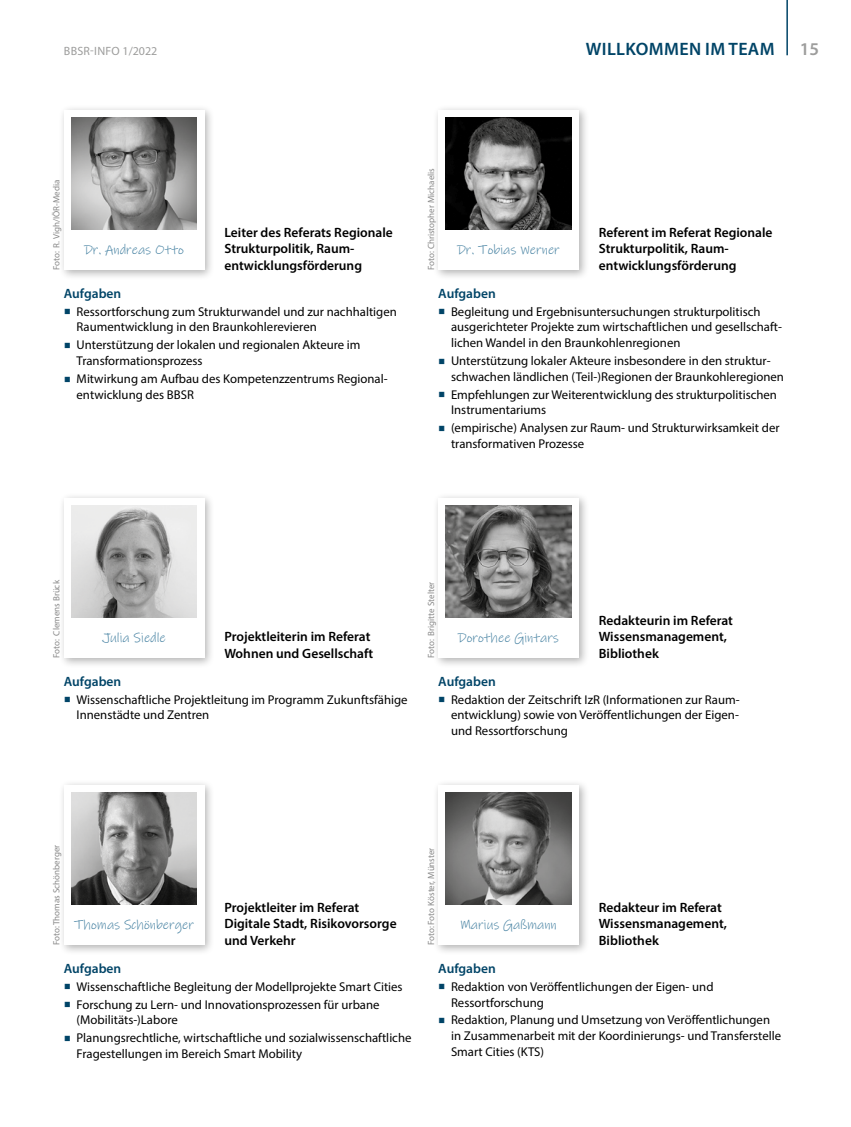
<style>
.page{position:relative;width:851px;height:1127px;background:#fff}
.page>*{position:absolute;margin:0;border:0;box-sizing:border-box;transform-origin:0 0}
.t1{font:600 18px "Myriad Pro";letter-spacing:.02em;color:#004467}
.t2{font:600 18px "Myriad Pro";color:#9d9d9c}
.t3{font:600 13.5px/16.5px "Myriad Pro";color:#000}
.t4{font:13.5px "Ink Free";color:#4883a3}
.t5{font:600 13.5px "Myriad Pro";color:#004467}
.t6{font:12.75px/15.8px "Myriad Pro";color:#000}
.t7{font:12px "Myriad Pro";letter-spacing:.02em;color:#9d9d9c}
.t8{font:9px "Myriad Pro";color:#878787}
.s1{font-family:"Minion Pro";font-size:18px;color:#004467}
</style>
<div class="page">
<hr style="left:786px;top:0;width:1px;height:55px;background:#004467">
<div style="left:58px;top:105px;width:157px;height:175px;background:#000;opacity:.3"></div>
<div style="left:64px;top:110px;width:140px;height:160px;background:#fff"></div>
<img style="left:71px;top:117px;width:126px;height:112px">
<div style="left:433px;top:105px;width:156px;height:175px;background:#000;opacity:.3"></div>
<div style="left:438px;top:110px;width:140px;height:160px;background:#fff"></div>
<img style="left:445px;top:118px;width:126px;height:111px">
<div style="left:433px;top:493px;width:156px;height:175px;background:#000;opacity:.3"></div>
<div style="left:438px;top:498px;width:140px;height:160px;background:#fff"></div>
<img style="left:445px;top:506px;width:126px;height:111px">
<div style="left:58px;top:493px;width:157px;height:175px;background:#000;opacity:.3"></div>
<div style="left:64px;top:498px;width:140px;height:160px;background:#fff"></div>
<img style="left:71px;top:506px;width:126px;height:111px">
<div style="left:58px;top:780px;width:157px;height:175px;background:#000;opacity:.3"></div>
<div style="left:64px;top:785px;width:140px;height:160px;background:#fff"></div>
<img style="left:71px;top:792px;width:126px;height:112px">
<div style="left:433px;top:780px;width:156px;height:175px;background:#000;opacity:.3"></div>
<div style="left:438px;top:785px;width:140px;height:160px;background:#fff"></div>
<img style="left:445px;top:793px;width:126px;height:111px">
<p class="t7" style="left:64px;top:44px;width:95px">BBSR-INFO 1/2022</p>
<h1 class="t1" style="left:585px;top:38px;width:190px">WILLKOMMEN IM TEAM</h1>
<h1 class="t2" style="left:799px;top:38px;width:21px">15</h1>
<p class="t8" style="left:51px;top:270px;width:92px;rotate:-90deg">Foto: R. Vigh/IÖR-Media</p>
<p class="t4" style="left:84px;top:242px;width:101px">Dr. Andreas Otto</p>
<p class="t3" style="left:224px;top:224px;width:170px">Leiter des Referats Regionale<br>Strukturpolitik, Raum&shy;entwicklungsförderung</p>
<p class="t5" style="left:64px;top:285px;width:59px">Aufgaben</p>
<p class="t6" style="left:77px;top:303px;width:322px;text-indent:-13px"><span class="s1">■</span> Ressortforschung zum Strukturwandel und zur nachhaltigen<br>Raumentwicklung in den Braunkohlerevieren</p>
<p class="t6" style="left:77px;top:337px;width:285px;text-indent:-13px"><span class="s1">■</span> Unterstützung der lokalen und regionalen Akteure im<br>Transformationsprozess</p>
<p class="t6" style="left:77px;top:371px;width:312px;text-indent:-13px"><span class="s1">■</span> Mitwirkung am Aufbau des Kompetenzzentrums Regional&shy;entwicklung des BBSR</p>
<p class="t8" style="left:425px;top:270px;width:104px;rotate:-90deg">Foto: Christopher Michaelis</p>
<p class="t4" style="left:457px;top:242px;width:104px">Dr. Tobias Werner</p>
<p class="t3" style="left:598px;top:224px;width:175px">Referent im Referat Regionale<br>Strukturpolitik, Raum&shy;entwicklungsförderung</p>
<p class="t5" style="left:438px;top:285px;width:59px">Aufgaben</p>
<p class="t6" style="left:451px;top:303px;width:332px;text-indent:-13px"><span class="s1">■</span> Begleitung und Ergebnisuntersuchungen strukturpolitisch ausgerichteter Projekte zum wirtschaftlichen und gesellschaft&shy;lichen Wandel in den Braunkohlenregionen</p>
<p class="t6" style="left:451px;top:353px;width:334px;text-indent:-13px"><span class="s1">■</span> Unterstützung lokaler Akteure insbesondere in den struktur&shy;schwachen ländlichen (Teil-)Regionen der Braunkohleregionen</p>
<p class="t6" style="left:451px;top:386px;width:327px;text-indent:-13px"><span class="s1">■</span> Empfehlungen zur Weiterentwicklung des strukturpolitischen<br>Instrumentariums</p>
<p class="t6" style="left:451px;top:420px;width:330px;text-indent:-13px"><span class="s1">■</span> (empirische) Analysen zur Raum- und Strukturwirksamkeit der transformativen Prozesse</p>
<p class="t8" style="left:51px;top:658px;width:80px;rotate:-90deg">Foto: Clemens Brück</p>
<p class="t4" style="left:102px;top:630px;width:65px">Julia Siedle</p>
<p class="t3" style="left:224px;top:628px;width:150px">Projektleiterin im Referat<br>Wohnen und Gesellschaft</p>
<p class="t8" style="left:425px;top:658px;width:78px;rotate:-90deg">Foto: Brigitte Stelter</p>
<p class="t4" style="left:458px;top:630px;width:102px">Dorothee Gintars</p>
<p class="t3" style="left:598px;top:612px;width:136px">Redakteurin im Referat<br>Wissensmanagement,</p>
<p class="t3" style="left:598px;top:645px;width:61px">Bibliothek</p>
<p class="t5" style="left:64px;top:673px;width:59px">Aufgaben</p>
<p class="t6" style="left:77px;top:691px;width:332px;text-indent:-13px"><span class="s1">■</span> Wissenschaftliche Projektleitung im Programm Zukunftsfähige<br>Innenstädte und Zentren</p>
<p class="t5" style="left:438px;top:673px;width:59px">Aufgaben</p>
<p class="t6" style="left:451px;top:691px;width:289px;text-align:justify;text-indent:-13px"><span class="s1">■</span> Redaktion der Zeitschrift IzR (Informationen zur Raum&shy;entwicklung) sowie von Veröffentlichungen der Eigen&shy;und Ressortforschung</p>
<p class="t8" style="left:51px;top:945px;width:102px;rotate:-90deg">Foto: Thomas Schönberger</p>
<p class="t4" style="left:74px;top:917px;width:121px">Thomas Schönberger</p>
<p class="t3" style="left:224px;top:899px;width:174px">Projektleiter im Referat<br>Digitale Stadt, Risikovorsorge und Verkehr</p>
<p class="t5" style="left:64px;top:960px;width:59px">Aufgaben</p>
<p class="t6" style="left:64px;top:978px;width:340px"><span class="s1">■</span> Wissenschaftliche Begleitung der Modellprojekte Smart Cities</p>
<p class="t6" style="left:77px;top:996px;width:304px;text-indent:-13px"><span class="s1">■</span> Forschung zu Lern- und Innovationsprozessen für urbane (Mobilitäts-)Labore</p>
<p class="t6" style="left:77px;top:1030px;width:336px;text-indent:-13px"><span class="s1">■</span> Planungsrechtliche, wirtschaftliche und sozialwissenschaftliche<br>Fragestellungen im Bereich Smart Mobility</p>
<p class="t8" style="left:425px;top:945px;width:99px;rotate:-90deg">Foto: Foto Köster, Münster</p>
<p class="t4" style="left:460px;top:917px;width:98px">Marius Gaßmann</p>
<p class="t3" style="left:598px;top:899px;width:129px">Redakteur im Referat<br>Wissensmanagement,<br>Bibliothek</p>
<p class="t5" style="left:438px;top:960px;width:59px">Aufgaben</p>
<p class="t6" style="left:451px;top:978px;width:264px;text-indent:-13px"><span class="s1">■</span> Redaktion von Veröffentlichungen der Eigen- und<br>Ressortforschung</p>
<p class="t6" style="left:451px;top:1012px;width:331px;text-indent:-13px"><span class="s1">■</span> Redaktion, Planung und Umsetzung von Veröffentlichungen in Zusammenarbeit mit der Koordinierungs- und Transferstelle<br>Smart Cities (KTS)</p>
</div>
